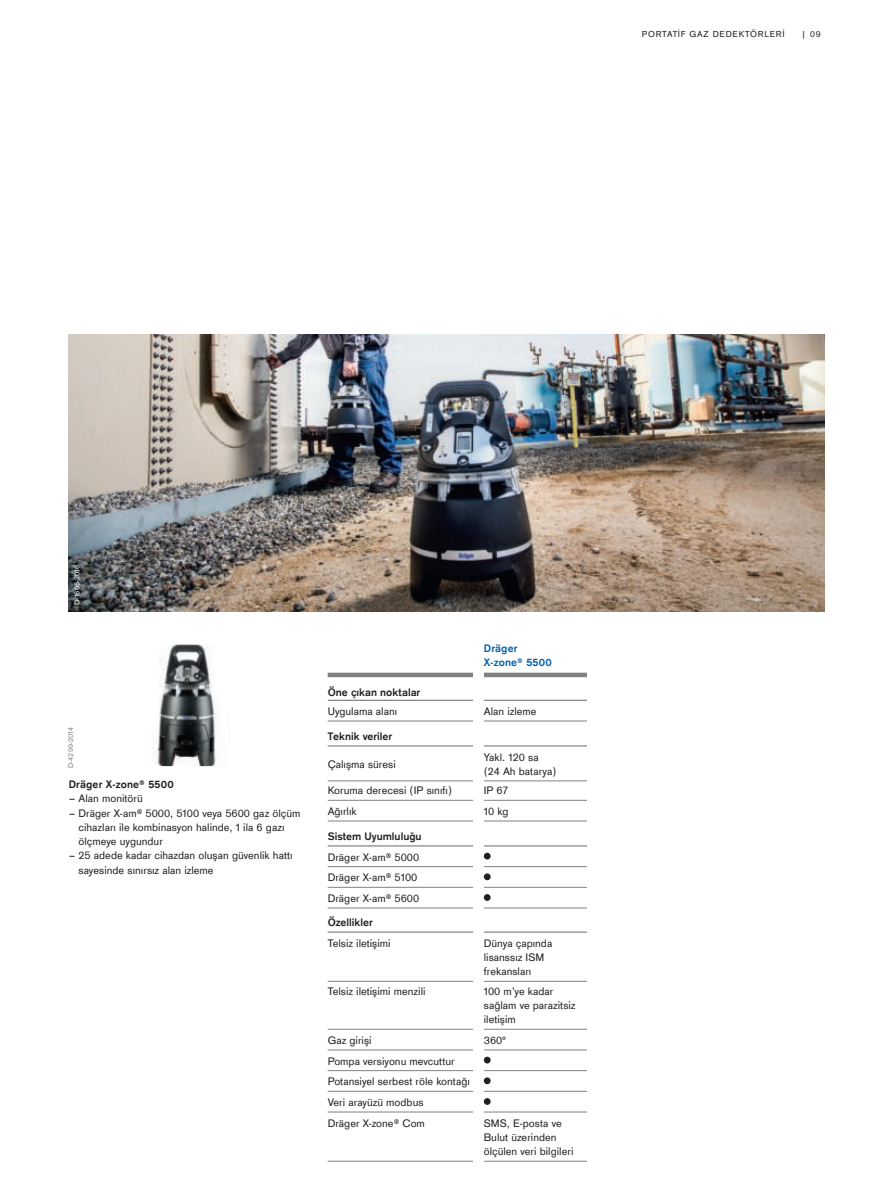
<style>
.page{position:relative;width:893px;height:1191px;background:#fff}
.page>*{position:absolute;margin:0;border:0;box-sizing:border-box;transform-origin:0 0}
.t1{font:11.25px/14.2px "Draeger Sans Global";color:#231f20}
.t2{font:700 11.25px "Draeger Sans Global";color:#231f20}
.t3{font:700 11.25px/14.2px "Draeger Sans Global";letter-spacing:.01em;color:#0161aa}
.t4{font:9px "Draeger Sans Global";letter-spacing:.075em;color:#231f20}
.t5{font:7.5px "Draeger Sans Global";letter-spacing:.005em;color:#808285}
.t6{font:7.5px "Draeger Sans Global";letter-spacing:.005em;color:#fff}
</style>
<div class="page">
<img style="left:153px;top:646px;width:68px;height:118px">
<img style="left:68px;top:335px;width:757px;height:276px">
<hr style="left:328px;top:699px;width:145px;height:2px;background:#808285">
<hr style="left:484px;top:699px;width:103px;height:2px;background:#808285">
<hr style="left:328px;top:720px;width:145px;height:1px;background:#808285">
<hr style="left:484px;top:720px;width:103px;height:1px;background:#808285">
<hr style="left:328px;top:780px;width:145px;height:1px;background:#808285">
<hr style="left:484px;top:780px;width:103px;height:1px;background:#808285">
<hr style="left:328px;top:800px;width:145px;height:1px;background:#808285">
<hr style="left:484px;top:800px;width:103px;height:1px;background:#808285">
<hr style="left:328px;top:820px;width:145px;height:1px;background:#808285">
<hr style="left:484px;top:820px;width:103px;height:1px;background:#808285">
<hr style="left:484px;top:1049px;width:103px;height:1px;background:#808285">
<hr style="left:328px;top:866px;width:145px;height:1px;background:#808285">
<hr style="left:328px;top:887px;width:145px;height:1px;background:#808285">
<hr style="left:328px;top:907px;width:145px;height:1px;background:#808285">
<hr style="left:484px;top:907px;width:103px;height:1px;background:#808285">
<hr style="left:484px;top:1111px;width:103px;height:1px;background:#808285">
<hr style="left:484px;top:981px;width:103px;height:1px;background:#808285">
<hr style="left:484px;top:1029px;width:103px;height:1px;background:#808285">
<hr style="left:328px;top:981px;width:145px;height:1px;background:#808285">
<hr style="left:328px;top:1029px;width:145px;height:1px;background:#808285">
<hr style="left:328px;top:1049px;width:145px;height:1px;background:#808285">
<hr style="left:328px;top:1070px;width:145px;height:1px;background:#808285">
<hr style="left:328px;top:1091px;width:145px;height:1px;background:#808285">
<hr style="left:328px;top:1111px;width:145px;height:1px;background:#808285">
<hr style="left:328px;top:1160px;width:145px;height:1px;background:#808285">
<div style="left:328px;top:672px;width:145px;height:5px;background:#808285"></div>
<div style="left:484px;top:672px;width:103px;height:5px;background:#808285"></div>
<hr style="left:484px;top:1160px;width:103px;height:1px;background:#808285">
<hr style="left:484px;top:866px;width:103px;height:1px;background:#808285">
<hr style="left:484px;top:887px;width:103px;height:1px;background:#808285">
<hr style="left:484px;top:1070px;width:103px;height:1px;background:#808285">
<hr style="left:484px;top:1091px;width:103px;height:1px;background:#808285">
<hr style="left:328px;top:931px;width:145px;height:1px;background:#808285">
<hr style="left:484px;top:931px;width:103px;height:1px;background:#808285">
<hr style="left:328px;top:745px;width:145px;height:1px;background:#808285">
<hr style="left:484px;top:745px;width:103px;height:1px;background:#808285">
<hr style="left:328px;top:845px;width:145px;height:1px;background:#808285">
<hr style="left:484px;top:845px;width:103px;height:1px;background:#808285">
<div style="left:484px;top:852px;width:7px;height:7px;background:#231f20;border-radius:50%"></div>
<div style="left:484px;top:873px;width:7px;height:7px;background:#231f20;border-radius:50%"></div>
<div style="left:484px;top:894px;width:7px;height:7px;background:#231f20;border-radius:50%"></div>
<div style="left:484px;top:1056px;width:7px;height:7px;background:#231f20;border-radius:50%"></div>
<div style="left:484px;top:1077px;width:7px;height:7px;background:#231f20;border-radius:50%"></div>
<div style="left:484px;top:1098px;width:7px;height:6px;background:#231f20;border-radius:50%"></div>
<p class="t4" style="left:642px;top:29px;width:144px">PORTATİF GAZ DEDEKTÖRLERİ</p>
<p class="t4" style="left:801px;top:29px;width:21px">| 09</p>
<p class="t6" style="left:72px;top:605px;width:42px;rotate:-90deg">D-1665-2016</p>
<p class="t5" style="left:66px;top:768px;width:43px;rotate:-90deg">D-4299-2014</p>
<p class="t2" style="left:69px;top:777px;width:107px">Dräger X-zone® 5500</p>
<p class="t1" style="left:69px;top:791px;width:76px">– Alan monitörü</p>
<p class="t1" style="left:79px;top:805px;width:223px;text-indent:-10px">– Dräger X-am® 5000, 5100 veya 5600 gaz ölçüm cihazları ile kombinasyon halinde, 1 ila 6 gazı ölçmeye uygundur</p>
<p class="t1" style="left:79px;top:848px;width:216px;text-indent:-10px">– 25 adede kadar cihazdan oluşan güvenlik hattı sayesinde sınırsız alan izleme</p>
<p class="t3" style="left:484px;top:641px;width:69px">Dräger<br>X-zone® 5500</p>
<p class="t2" style="left:328px;top:685px;width:94px">Öne çıkan noktalar</p>
<p class="t1" style="left:328px;top:704px;width:71px">Uygulama alanı</p>
<p class="t1" style="left:484px;top:704px;width:54px">Alan izleme</p>
<p class="t2" style="left:328px;top:729px;width:66px">Teknik veriler</p>
<p class="t1" style="left:328px;top:757px;width:70px">Çalışma süresi</p>
<p class="t1" style="left:484px;top:749px;width:74px">Yakl. 120 sa (24 Ah batarya)</p>
<p class="t1" style="left:328px;top:783px;width:126px">Koruma derecesi (IP sınıfı)</p>
<p class="t1" style="left:484px;top:783px;width:26px">IP 67</p>
<p class="t1" style="left:328px;top:804px;width:31px">Ağırlık</p>
<p class="t1" style="left:484px;top:804px;width:26px">10 kg</p>
<p class="t2" style="left:328px;top:829px;width:96px">Sistem Uyumluluğu</p>
<p class="t1" style="left:328px;top:846px;width:93px;line-height:20.7px">Dräger X-am® 5000<br>Dräger X-am® 5100<br>Dräger X-am® 5600</p>
<p class="t2" style="left:328px;top:915px;width:47px">Özellikler</p>
<p class="t1" style="left:328px;top:935px;width:65px">Telsiz iletişimi</p>
<p class="t1" style="left:484px;top:935px;width:70px">Dünya çapında lisanssız ISM frekansları</p>
<p class="t1" style="left:328px;top:983px;width:99px">Telsiz iletişimi menzili</p>
<p class="t1" style="left:484px;top:983px;width:93px">100 m’ye kadar sağlam ve parazitsiz iletişim</p>
<p class="t1" style="left:328px;top:1033px;width:45px">Gaz girişi</p>
<p class="t1" style="left:484px;top:1033px;width:23px">360°</p>
<p class="t1" style="left:328px;top:1050px;width:144px;line-height:20.7px">Pompa versiyonu mevcuttur<br>Potansiyel serbest röle kontağı<br>Veri arayüzü modbus<br>Dräger X-zone® Com</p>
<p class="t1" style="left:484px;top:1115px;width:91px">SMS, E-posta ve<br>Bulut üzerinden ölçülen veri bilgileri</p>
</div>
